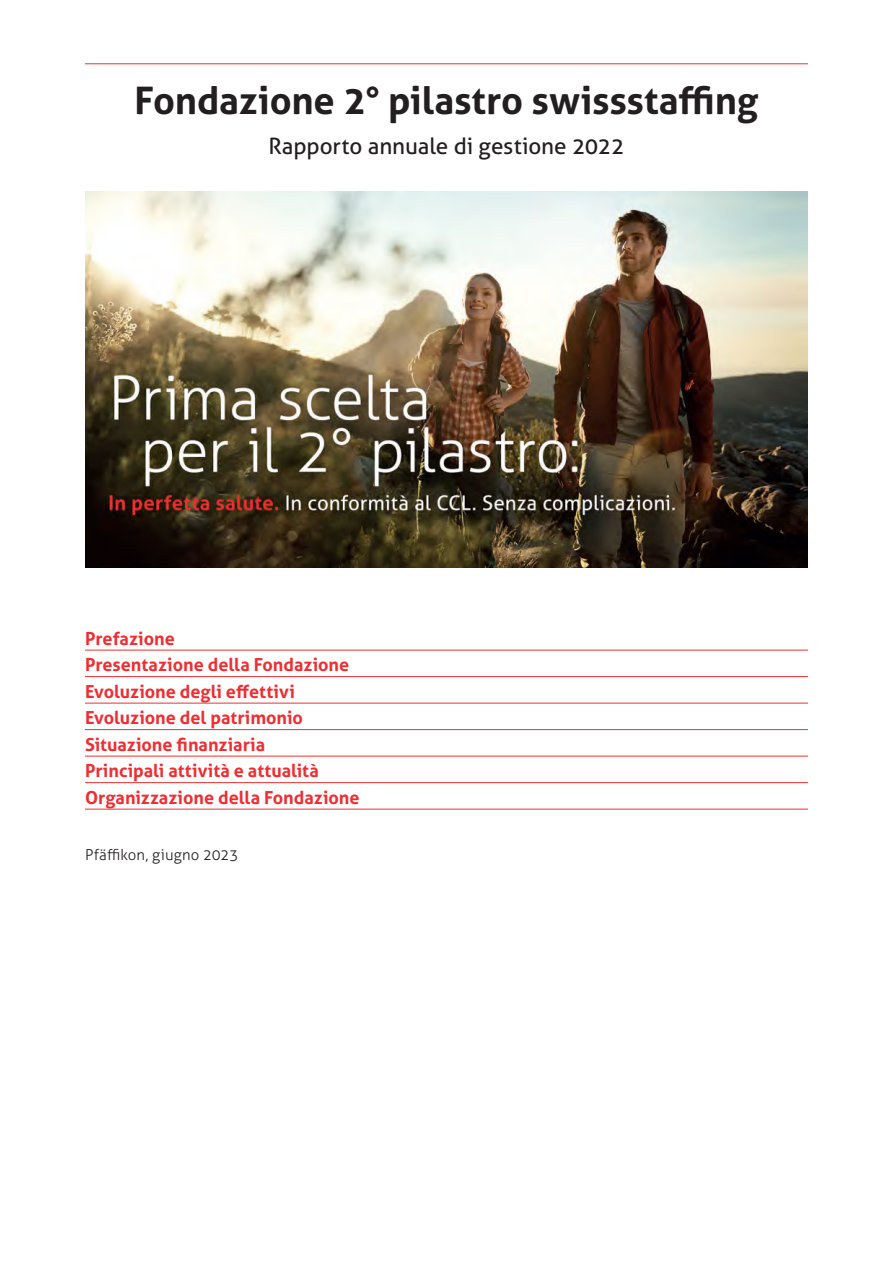
<style>
.page{position:relative;width:893px;height:1263px;background:#fff}
.page>*{position:absolute;margin:0;border:0;box-sizing:border-box;transform-origin:0 0}
.t1{font:700 37.95px "Aller";letter-spacing:-.005em;color:#231f20}
.t2{font:22.5px "Aller";letter-spacing:-.005em;color:#231f20}
.t3{font:700 18px/26.5px "Aller";color:#ee2e32}
.t4{font:300 15px "Aller";letter-spacing:.005em;color:#231f20}
</style>
<div class="page">
<img style="left:85px;top:191px;width:723px;height:376px">
<hr style="left:85px;top:63px;width:723px;height:1px;background:#ee2e32">
<hr style="left:85px;top:650px;width:723px;height:1px;background:#ee2e32">
<hr style="left:85px;top:676px;width:723px;height:1px;background:#ee2e32">
<hr style="left:85px;top:703px;width:723px;height:1px;background:#ee2e32">
<hr style="left:85px;top:729px;width:723px;height:1px;background:#ee2e32">
<hr style="left:85px;top:756px;width:723px;height:1px;background:#ee2e32">
<hr style="left:85px;top:782px;width:723px;height:1px;background:#ee2e32">
<hr style="left:85px;top:809px;width:723px;height:1px;background:#ee2e32">
<h1 class="t1" style="left:135px;top:77px;width:625px">Fondazione 2° pilastro swissstaffing</h1>
<p class="t2" style="left:268px;top:133px;width:357px">Rapporto annuale di gestione 2022</p>
<p class="t3" style="left:85px;top:625px;width:276px">Prefazione<br>Presentazione della Fondazione<br>Evoluzione degli effettivi<br>Evoluzione del patrimonio<br>Situazione finanziaria<br>Principali attività e attualità<br>Organizzazione della Fondazione</p>
<p class="t4" style="left:85px;top:846px;width:155px">Pfäffikon, giugno 2023</p>
</div>
